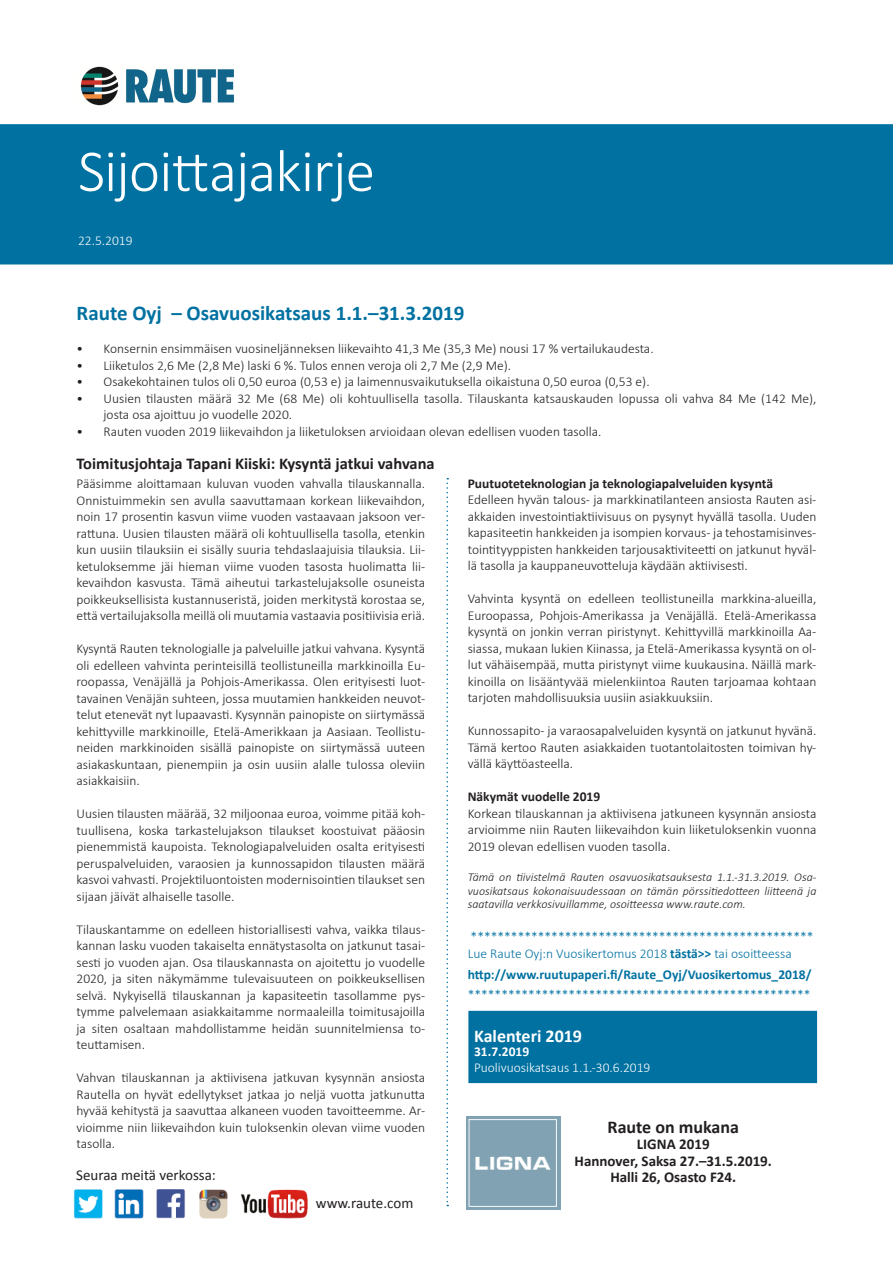
<style>
.page{position:relative;width:893px;height:1263px;background:#fff}
.page>*{position:absolute;margin:0;border:0;box-sizing:border-box;transform-origin:0 0}
.t1{font:300 60px "Calibri";letter-spacing:-.02em;color:#fff}
.t2{font:700 21px "Calibri";color:#0071a1}
.t3{font:700 18px "Calibri";color:#fff}
.t4{font:700 18px "Calibri";color:#231f20}
.t5{font:700 16.5px "Calibri";color:#231f20}
.t6{font:700 15px/16.5px "Calibri";color:#231f20;text-align:center}
.t7{font:15px "Calibri";color:#231f20}
.t8{font:300 13.5px/16.5px "Calibri";color:#231f20;text-align:justify}
.t9{font:300 13.5px/16.5px "Calibri";color:#0071a1}
.t10{font:700 13.5px "Calibri";color:#231f20}
.t11{font:700 13.5px "Calibri";color:#0071a1}
.t12{font:300 13.5px "Calibri";color:#fff}
.t13{font:700 13.5px "Calibri";color:#fff}
.t14{font:italic 300 12px/13.5px "Calibri";color:#231f20;text-align:justify}
.s1{font-weight:700}
</style>
<div class="page">
<div style="left:0;top:124px;width:893px;height:140px;background:#0071a1"></div>
<img style="left:80px;top:66px;width:154px;height:40px">
<img style="left:73px;top:1189px;width:235px;height:30px">
<div style="left:469px;top:1011px;width:347px;height:71px;background:#0071a1"></div>
<div style="left:468px;top:1011px;width:349px;height:72px;border:2px solid #0071a1"></div>
<svg style="left:446px;top:478px;width:2px;height:728px"></svg>
<img style="left:467px;top:1116px;width:93px;height:93px">
<h1 class="t1" style="left:78px;top:134px;width:299px">Sijoittajakirje</h1>
<p class="t12" style="left:78px;top:232px;width:56px">22.5.2019</p>
<h2 class="t2" style="left:77px;top:300px;width:389px">Raute Oyj – Osavuosikatsaus 1.1.–31.3.2019</h2>
<p class="t8" style="left:77px;top:341px;width:579px">• Konsernin ensimmäisen vuosineljänneksen liikevaihto 41,3 Me (35,3 Me) nousi 17 % vertailukaudesta.</p>
<p class="t8" style="left:77px;top:357px;width:436px">• Liiketulos 2,6 Me (2,8 Me) laski 6 %. Tulos ennen veroja oli 2,7 Me (2,9 Me).</p>
<p class="t8" style="left:77px;top:374px;width:575px">• Osakekohtainen tulos oli 0,50 euroa (0,53 e) ja laimennusvaikutuksella oikaistuna 0,50 euroa (0,53 e).</p>
<p class="t8" style="left:104px;top:390px;width:714px;text-indent:-27px">• Uusien tilausten määrä 32 Me (68 Me) oli kohtuullisella tasolla. Tilauskanta katsauskauden lopussa oli vahva 84 Me (142 Me), josta osa ajoittuu jo vuodelle 2020.</p>
<p class="t8" style="left:77px;top:423px;width:526px">• Rauten vuoden 2019 liikevaihdon ja liiketuloksen arvioidaan olevan edellisen vuoden tasolla.</p>
<p class="t5" style="left:77px;top:453px;width:360px">Toimitusjohtaja Tapani Kiiski: Kysyntä jatkui vahvana</p>
<p class="t8" style="left:77px;top:475px;width:350px">Pääsimme aloittamaan kuluvan vuoden vahvalla tilauskannalla.<br>Onnistuimmekin sen avulla saavuttamaan korkean liikevaihdon, noin 17 prosentin kasvun viime vuoden vastaavaan jaksoon ver&shy;rattuna. Uusien tilausten määrä oli kohtuullisella tasolla, etenkin kun uusiin tilauksiin ei sisälly suuria tehdaslaajuisia tilauksia. Lii&shy;ketuloksemme jäi hieman viime vuoden tasosta huolimatta lii&shy;kevaihdon kasvusta. Tämä aiheutui tarkastelujaksolle osuneista poikkeuksellisista kustannuseristä, joiden merkitystä korostaa se, että vertailujaksolla meillä oli muutamia vastaavia positiivisia eriä.</p>
<p class="t8" style="left:77px;top:640px;width:350px">Kysyntä Rauten teknologialle ja palveluille jatkui vahvana. Kysyntä oli edelleen vahvinta perinteisillä teollistuneilla markkinoilla Eu&shy;roopassa, Venäjällä ja Pohjois-Amerikassa. Olen erityisesti luot&shy;tavainen Venäjän suhteen, jossa muutamien hankkeiden neuvot&shy;telut etenevät nyt lupaavasti. Kysynnän painopiste on siirtymässä kehittyville markkinoille, Etelä-Amerikkaan ja Aasiaan. Teollistu&shy;neiden markkinoiden sisällä painopiste on siirtymässä uuteen asiakaskuntaan, pienempiin ja osin uusiin alalle tulossa oleviin asiakkaisiin.</p>
<p class="t8" style="left:77px;top:805px;width:350px">Uusien tilausten määrää, 32 miljoonaa euroa, voimme pitää koh&shy;tuullisena, koska tarkastelujakson tilaukset koostuivat pääosin pienemmistä kaupoista. Teknologiapalveluiden osalta erityisesti peruspalveluiden, varaosien ja kunnossapidon tilausten määrä kasvoi vahvasti. Projektiluontoisten modernisointien tilaukset sen sijaan jäivät alhaiselle tasolle.</p>
<p class="t8" style="left:77px;top:921px;width:350px">Tilauskantamme on edelleen historiallisesti vahva, vaikka tilaus&shy;kannan lasku vuoden takaiselta ennätystasolta on jatkunut tasai&shy;sesti jo vuoden ajan. Osa tilauskannasta on ajoitettu jo vuodelle 2020, ja siten näkymämme tulevaisuuteen on poikkeuksellisen selvä. Nykyisellä tilauskannan ja kapasiteetin tasollamme pys&shy;tymme palvelemaan asiakkaitamme normaaleilla toimitusajoilla ja siten osaltaan mahdollistamme heidän suunnitelmiensa to&shy;teuttamisen.</p>
<p class="t8" style="left:77px;top:1069px;width:350px">Vahvan tilauskannan ja aktiivisena jatkuvan kysynnän ansiosta Rautella on hyvät edellytykset jatkaa jo neljä vuotta jatkunutta hyvää kehitystä ja saavuttaa alkaneen vuoden tavoitteemme. Ar&shy;vioimme niin liikevaihdon kuin tuloksenkin olevan viime vuoden tasolla.</p>
<p class="t10" style="left:468px;top:475px;width:307px">Puutuoteteknologian ja teknologiapalveluiden kysyntä</p>
<p class="t8" style="left:468px;top:492px;width:350px">Edelleen hyvän talous- ja markkinatilanteen ansiosta Rauten asi&shy;akkaiden investointiaktiivisuus on pysynyt hyvällä tasolla. Uuden kapasiteetin hankkeiden ja isompien korvaus- ja tehostamisinves&shy;tointityyppisten hankkeiden tarjousaktiviteetti on jatkunut hyväl&shy;lä tasolla ja kauppaneuvotteluja käydään aktiivisesti.</p>
<p class="t8" style="left:468px;top:591px;width:350px">Vahvinta kysyntä on edelleen teollistuneilla markkina-alueilla, Euroopassa, Pohjois-Amerikassa ja Venäjällä. Etelä-Amerikassa kysyntä on jonkin verran piristynyt. Kehittyvillä markkinoilla Aa&shy;siassa, mukaan lukien Kiinassa, ja Etelä-Amerikassa kysyntä on ol&shy;lut vähäisempää, mutta piristynyt viime kuukausina. Näillä mark&shy;kinoilla on lisääntyvää mielenkiintoa Rauten tarjoamaa kohtaan tarjoten mahdollisuuksia uusiin asiakkuuksiin.</p>
<p class="t8" style="left:468px;top:723px;width:350px">Kunnossapito- ja varaosapalveluiden kysyntä on jatkunut hyvänä.<br>Tämä kertoo Rauten asiakkaiden tuotantolaitosten toimivan hy&shy;vällä käyttöasteella.</p>
<p class="t10" style="left:468px;top:788px;width:134px">Näkymät vuodelle 2019</p>
<p class="t8" style="left:468px;top:805px;width:350px">Korkean tilauskannan ja aktiivisena jatkuneen kysynnän ansiosta arvioimme niin Rauten liikevaihdon kuin liiketuloksenkin vuonna 2019 olevan edellisen vuoden tasolla.</p>
<p class="t14" style="left:468px;top:870px;width:350px">Tämä on tiivistelmä Rauten osavuosikatsauksesta 1.1.-31.3.2019. Osa&shy;vuosikatsaus kokonaisuudessaan on tämän pörssitiedotteen liitteenä ja saatavilla verkkosivuillamme, osoitteessa www.raute.com.</p>
<p class="t9" style="left:468px;top:928px;width:347px">***************************************************<br>Lue Raute Oyj:n Vuosikertomus 2018 <span class="s1">tästä&gt;&gt;</span> tai osoitteessa</p>
<p class="t11" style="left:468px;top:965px;width:345px">http://www.ruutupaperi.fi/Raute_Oyj/Vuosikertomus_2018/</p>
<p class="t9" style="left:468px;top:986px;width:344px">***************************************************</p>
<h3 class="t3" style="left:474px;top:1025px;width:109px">Kalenteri 2019</h3>
<p class="t13" style="left:474px;top:1043px;width:57px">31.7.2019</p>
<p class="t12" style="left:474px;top:1059px;width:178px">Puolivuosikatsaus 1.1.-30.6.2019</p>
<h3 class="t4" style="left:607px;top:1115px;width:133px">Raute on mukana</h3>
<p class="t6" style="left:575px;top:1136px;width:199px">LIGNA 2019<br>Hannover, Saksa 27.–31.5.2019.<br>Halli 26, Osasto F24.</p>
<p class="t7" style="left:76px;top:1165px;width:141px">Seuraa meitä verkossa:</p>
<p class="t7" style="left:316px;top:1193px;width:99px">www.raute.com</p>
</div>
